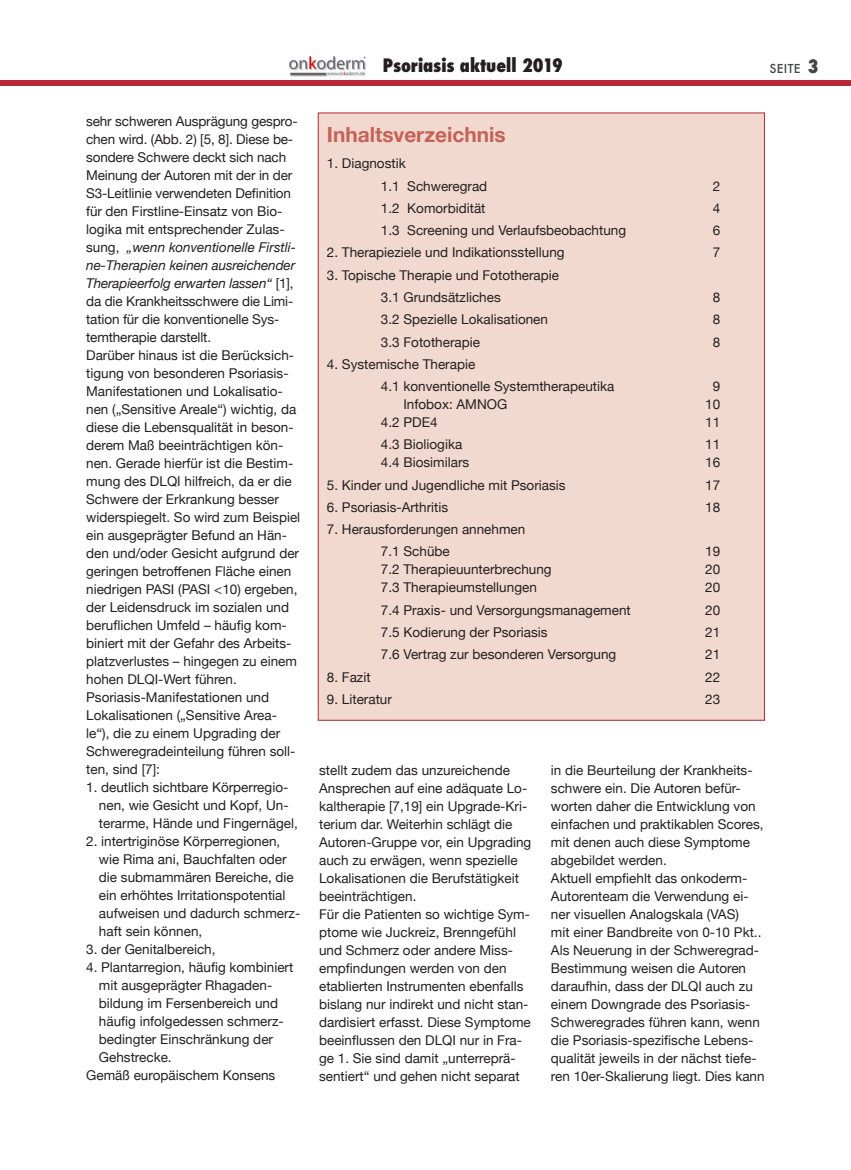
<style>
.page{position:relative;width:851px;height:1170px;background:#fff}
.page>*{position:absolute;margin:0;border:0;box-sizing:border-box;transform-origin:0 0}
.Titel{font:700 20.85px "Helvetica Neue";color:#c66157}
.t1{font:800 condensed 18px "Futura";color:#231f20}
.Fließtext{font:13.5px/18px "Helvetica Neue";color:#231f20}
.t2{font:500 12px "Futura";letter-spacing:.02em;color:#454647}
.s1{font-style:italic}
.s2{font-weight:800;font-stretch:condensed;font-size:18px}
</style>
<div class="page">
<img style="left:289px;top:56px;width:77px;height:21px">
<div style="left:0;top:80px;width:850px;height:6px;background:#b72837"></div>
<div style="left:318px;top:113px;width:446px;height:607px;background:#f1d9d0"></div>
<p class="Fließtext" style="left:86px;top:113px;width:213px">sehr schweren Ausprägung gespro&shy;chen wird. (Abb. 2) [5, 8]. Diese be&shy;sondere Schwere deckt sich nach Meinung der Autoren mit der in der S3-Leitlinie verwendeten Definition für den Firstline-Einsatz von Bio&shy;logika mit entsprechender Zulas&shy;sung, <span class="s1">„wenn konventionelle Firstli&shy;ne-Therapien keinen ausreichender Therapieerfolg erwarten lassen“</span> [1], da die Krankheitsschwere die Limi&shy;tation für die konventionelle Sys&shy;temtherapie darstellt.</p>
<p class="Fließtext" style="left:86px;top:347px;width:215px">Darüber hinaus ist die Berücksich&shy;tigung von besonderen Psoriasis-Manifestationen und Lokalisatio&shy;nen („Sensitive Areale“) wichtig, da diese die Lebensqualität in beson&shy;derem Maß beeinträchtigen kön&shy;nen. Gerade hierfür ist die Bestim&shy;mung des DLQI hilfreich, da er die Schwere der Erkrankung besser widerspiegelt. So wird zum Beispiel ein ausgeprägter Befund an Hän&shy;den und/oder Gesicht aufgrund der geringen betroffenen Fläche einen niedrigen PASI (PASI &lt;10) ergeben, der Leidensdruck im sozialen und beruflichen Umfeld – häufig kom&shy;biniert mit der Gefahr des Arbeits&shy;platzverlustes – hingegen zu einem hohen DLQI-Wert führen.</p>
<p class="Fließtext" style="left:86px;top:689px;width:211px">Psoriasis-Manifestationen und<br>Lokalisationen („Sensitive Area&shy;le“), die zu einem Upgrading der<br>Schweregradeinteilung führen soll&shy;ten, sind [7]:</p>
<p class="Fließtext" style="left:99px;top:779px;width:200px;text-indent:-13px">1. deutlich sichtbare Körperregio&shy;nen, wie Gesicht und Kopf, Un&shy;terarme, Hände und Fingernägel,</p>
<p class="Fließtext" style="left:99px;top:833px;width:203px;text-indent:-13px">2. intertriginöse Körperregionen, wie Rima ani, Bauchfalten oder die submammären Bereiche, die ein erhöhtes Irritationspotential aufweisen und dadurch schmerz&shy;haft sein können,</p>
<p class="Fließtext" style="left:86px;top:941px;width:131px">3. der Genitalbereich,</p>
<p class="Fließtext" style="left:99px;top:959px;width:196px;text-indent:-13px">4. Plantarregion, häufig kombiniert mit ausgeprägter Rhagaden&shy;bildung im Fersenbereich und häufig infolgedessen schmerz&shy;bedingter Einschränkung der<br>Gehstrecke.</p>
<p class="Fließtext" style="left:86px;top:1067px;width:191px">Gemäß europäischem Konsens</p>
<h2 class="t1" style="left:382px;top:53px;width:182px">Psoriasis aktuell 2019</h2>
<p class="t2" style="left:769px;top:60px;width:51px">SEITE <span class="s2">3</span></p>
<p class="Titel" style="left:327px;top:118px;width:180px">Inhaltsverzeichnis</p>
<p class="Fließtext" style="left:327px;top:155px;width:80px">1. Diagnostik</p>
<p class="Fließtext" style="left:381px;top:178px;width:108px">1.1 Schweregrad</p>
<p class="Fließtext" style="left:712px;top:178px;width:9px">2</p>
<p class="Fließtext" style="left:381px;top:200px;width:106px">1.2 Komorbidität</p>
<p class="Fließtext" style="left:712px;top:200px;width:9px">4</p>
<p class="Fließtext" style="left:381px;top:222px;width:247px">1.3 Screening und Verlaufsbeobachtung</p>
<p class="Fließtext" style="left:712px;top:222px;width:9px">6</p>
<p class="Fließtext" style="left:327px;top:244px;width:239px">2. Therapieziele und Indikationsstellung</p>
<p class="Fließtext" style="left:712px;top:244px;width:9px">7</p>
<p class="Fließtext" style="left:327px;top:267px;width:234px">3. Topische Therapie und Fototherapie</p>
<p class="Fließtext" style="left:381px;top:289px;width:121px">3.1 Grundsätzliches</p>
<p class="Fließtext" style="left:712px;top:289px;width:9px">8</p>
<p class="Fließtext" style="left:381px;top:311px;width:169px">3.2 Spezielle Lokalisationen</p>
<p class="Fließtext" style="left:712px;top:311px;width:9px">8</p>
<p class="Fließtext" style="left:381px;top:333px;width:101px">3.3 Fototherapie</p>
<p class="Fließtext" style="left:712px;top:333px;width:9px">8</p>
<p class="Fließtext" style="left:327px;top:356px;width:150px">4. Systemische Therapie</p>
<p class="Fließtext" style="left:381px;top:378px;width:235px">4.1 konventionelle Systemtherapeutika</p>
<p class="Fließtext" style="left:712px;top:378px;width:9px">9</p>
<p class="Fließtext" style="left:403px;top:396px;width:105px">Infobox: AMNOG</p>
<p class="Fließtext" style="left:705px;top:396px;width:17px">10</p>
<p class="Fließtext" style="left:381px;top:414px;width:58px">4.2 PDE4</p>
<p class="Fließtext" style="left:705px;top:414px;width:17px">11</p>
<p class="Fließtext" style="left:381px;top:436px;width:83px">4.3 Bioliogika</p>
<p class="Fließtext" style="left:705px;top:436px;width:17px">11</p>
<p class="Fließtext" style="left:381px;top:454px;width:90px">4.4 Biosimilars</p>
<p class="Fließtext" style="left:705px;top:454px;width:17px">16</p>
<p class="Fließtext" style="left:327px;top:476px;width:240px">5. Kinder und Jugendliche mit Psoriasis</p>
<p class="Fließtext" style="left:705px;top:476px;width:17px">17</p>
<p class="Fließtext" style="left:327px;top:499px;width:123px">6. Psoriasis-Arthritis</p>
<p class="Fließtext" style="left:705px;top:499px;width:17px">18</p>
<p class="Fließtext" style="left:327px;top:521px;width:200px">7. Herausforderungen annehmen</p>
<p class="Fließtext" style="left:381px;top:543px;width:70px">7.1 Schübe</p>
<p class="Fließtext" style="left:705px;top:543px;width:17px">19</p>
<p class="Fließtext" style="left:381px;top:561px;width:172px">7.2 Therapieuunterbrechung</p>
<p class="Fließtext" style="left:705px;top:561px;width:17px">20</p>
<p class="Fließtext" style="left:381px;top:579px;width:157px">7.3 Therapieumstellungen</p>
<p class="Fließtext" style="left:705px;top:579px;width:17px">20</p>
<p class="Fließtext" style="left:381px;top:601px;width:251px">7.4 Praxis- und Versorgungsmanagement</p>
<p class="Fließtext" style="left:705px;top:601px;width:17px">20</p>
<p class="Fließtext" style="left:381px;top:624px;width:168px">7.5 Kodierung der Psoriasis</p>
<p class="Fließtext" style="left:705px;top:624px;width:17px">21</p>
<p class="Fließtext" style="left:381px;top:646px;width:237px">7.6 Vertrag zur besonderen Versorgung</p>
<p class="Fließtext" style="left:705px;top:646px;width:17px">21</p>
<p class="Fließtext" style="left:327px;top:668px;width:45px">8. Fazit</p>
<p class="Fließtext" style="left:705px;top:668px;width:17px">22</p>
<p class="Fließtext" style="left:327px;top:690px;width:67px">9. Literatur</p>
<p class="Fließtext" style="left:705px;top:690px;width:17px">23</p>
<p class="Fließtext" style="left:319px;top:761px;width:214px">stellt zudem das unzureichende<br>Ansprechen auf eine adäquate Lo&shy;kaltherapie [7,19] ein Upgrade-Kri&shy;terium dar. Weiterhin schlägt die<br>Autoren-Gruppe vor, ein Upgrading auch zu erwägen, wenn spezielle<br>Lokalisationen die Berufstätigkeit beeinträchtigen.</p>
<p class="Fließtext" style="left:319px;top:905px;width:213px">Für die Patienten so wichtige Sym&shy;ptome wie Juckreiz, Brenngefühl und Schmerz oder andere Miss&shy;empfindungen werden von den etablierten Instrumenten ebenfalls bislang nur indirekt und nicht stan&shy;dardisiert erfasst. Diese Symptome beeinflussen den DLQI nur in Fra&shy;ge 1. Sie sind damit „unterreprä&shy;sentiert“ und gehen nicht separat</p>
<p class="Fließtext" style="left:551px;top:761px;width:214px">in die Beurteilung der Krankheits&shy;schwere ein. Die Autoren befür&shy;worten daher die Entwicklung von einfachen und praktikablen Scores, mit denen auch diese Symptome abgebildet werden.</p>
<p class="Fließtext" style="left:551px;top:869px;width:215px">Aktuell empfiehlt das onkoderm-Autorenteam die Verwendung ei&shy;ner visuellen Analogskala (VAS)<br>mit einer Bandbreite von 0-10 Pkt..<br>Als Neuerung in der Schweregrad-Bestimmung weisen die Autoren daraufhin, dass der DLQI auch zu einem Downgrade des Psoriasis-Schweregrades führen kann, wenn die Psoriasis-spezifische Lebens&shy;qualität jeweils in der nächst tiefe&shy;ren 10er-Skalierung liegt. Dies kann</p>
</div>
